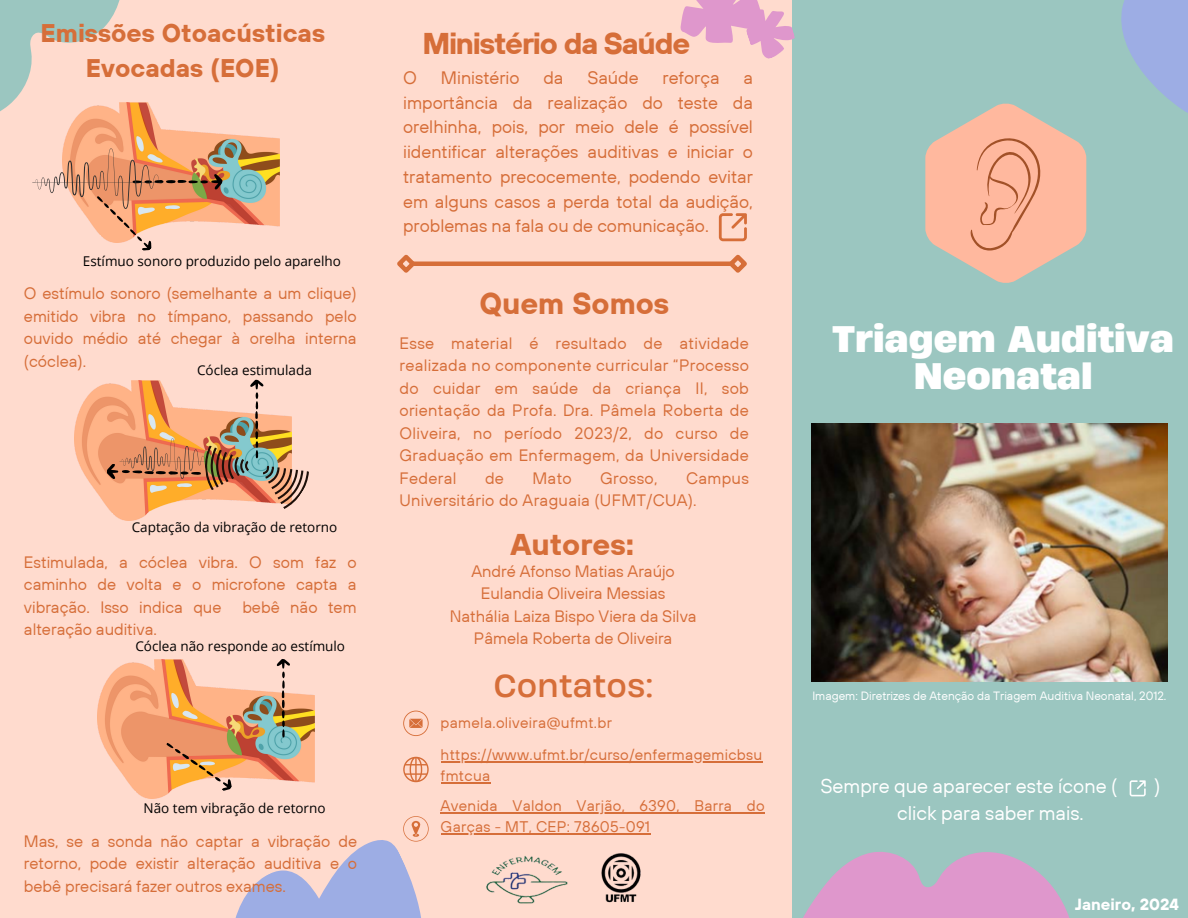
<style>
.page{position:relative;width:1188px;height:918px;background:#ffdbce}
.page>*{position:absolute;margin:0;border:0;box-sizing:border-box;transform-origin:0 0}
.t1{font:700 34.8px/37.2px "Heading Now 76";color:#fff;text-align:center}
.t2{font:700 30px "TT Hoves";letter-spacing:-.04em;color:#d66e39}
.t3{font:700 30px "TT Hoves";color:#d66e39}
.t4{font:30px "Heading Now 74";letter-spacing:.02em;color:#d66e39}
.t5{font:700 25.5px/34.8px "TT Hoves";color:#d66e39;text-align:center}
.t6{font:19.95px "TT Hoves";color:#fff}
.t7{font:18px/24.8px "TT Hoves";color:#d66e39;text-align:justify}
.t8{font:16.5px/22.5px "TT Hoves";color:#d66e39;text-align:justify}
.t9{font:16.5px/22.5px "TT Hoves";letter-spacing:.02em;color:#d66e39}
.t10{font:700 16.05px "TT Hoves";color:#fff}
.t11{font:15.3px/20.9px "TT Hoves";letter-spacing:.02em;color:#d66e39}
.t12{font:13.5px "Open Sans";color:#000}
.t13{font:12px "TT Hoves";color:#fff}
</style>
<div class="page">
<div style="left:792px;top:0;width:396px;height:918px;background:#9bc6c0"></div>
<svg style="left:925px;top:103px;width:161px;height:180px"></svg>
<svg style="left:1121px;top:0;width:67px;height:113px"></svg>
<svg style="left:803px;top:852px;width:267px;height:66px"></svg>
<svg style="left:1130px;top:780px;width:15px;height:16px"></svg>
<svg style="left:680px;top:0;width:115px;height:59px"></svg>
<svg style="left:403px;top:711px;width:26px;height:25px"></svg>
<svg style="left:403px;top:757px;width:26px;height:25px"></svg>
<svg style="left:235px;top:816px;width:232px;height:102px"></svg>
<img style="left:486px;top:856px;width:82px;height:48px">
<img style="left:601px;top:853px;width:40px;height:50px">
<svg style="left:719px;top:213px;width:28px;height:28px"></svg>
<hr style="left:412px;top:262px;width:320px;height:4px;background:#d66e39">
<svg style="left:397px;top:254px;width:22px;height:19px"></svg>
<svg style="left:725px;top:254px;width:22px;height:19px"></svg>
<img style="left:812px;top:424px;width:355px;height:257px">
<img style="left:222px;top:134px;width:58px;height:93px">
<img style="left:75px;top:384px;width:74px;height:136px">
<img style="left:98px;top:659px;width:217px;height:140px">
<svg style="left:163px;top:738px;width:72px;height:56px"></svg>
<hr style="left:441px;top:761px;width:322px;height:1px;background:#d66e39">
<hr style="left:441px;top:782px;width:49px;height:1px;background:#d66e39">
<hr style="left:441px;top:812px;width:324px;height:2px;background:#d66e39">
<hr style="left:441px;top:833px;width:209px;height:1px;background:#d66e39">
<svg style="left:0;top:0;width:222px;height:251px"></svg>
<svg style="left:277px;top:659px;width:13px;height:79px"></svg>
<svg style="left:106px;top:380px;width:203px;height:132px"></svg>
<p class="t5" style="left:41px;top:16px;width:286px">Emissões Otoacústicas<br>Evocadas (EOE)</p>
<p class="t12" style="left:83px;top:252px;width:259px">Estímuo sonoro produzido pelo aparelho</p>
<h1 class="t8" style="left:24px;top:282px;width:334px">O estímulo sonoro (semelhante a um clique) emitido vibra no tímpano, passando pelo ouvido médio até chegar à orelha interna (cóclea).</h1>
<p class="t12" style="left:197px;top:360px;width:116px">Cóclea estimulada</p>
<p class="t12" style="left:132px;top:518px;width:207px">Captação da vibração de retorno</p>
<p class="t8" style="left:24px;top:550px;width:334px">Estimulada, a cóclea vibra. O som faz o caminho de volta e o microfone capta a vibração. Isso indica que</p>
<p class="t8" style="left:242px;top:595px;width:116px">bebê não tem</p>
<p class="t8" style="left:24px;top:618px;width:134px">alteração auditiva.</p>
<h2 class="t12" style="left:135px;top:637px;width:211px">Cóclea não responde ao estímulo</h2>
<p class="t12" style="left:144px;top:798px;width:183px">Não tem vibração de retorno</p>
<p class="t8" style="left:24px;top:830px;width:335px">Mas, se a sonda não captar a vibração de retorno, pode existir alteração auditiva e o bebê precisará fazer outros exames.</p>
<p class="t2" style="left:422px;top:24px;width:269px">Ministério da Saúde</p>
<p class="t7" style="left:403px;top:65px;width:15px">O</p>
<p class="t7" style="left:441px;top:65px;width:80px">Ministério</p>
<p class="t7" style="left:543px;top:65px;width:22px">da</p>
<p class="t7" style="left:587px;top:65px;width:53px">Saúde</p>
<p class="t7" style="left:663px;top:65px;width:58px">reforça</p>
<p class="t7" style="left:403px;top:65px;width:351px;text-indent:340px">a importância da realização do teste da orelhinha, pois, por meio dele é possível iidentificar alterações auditivas e iniciar o tratamento precocemente, podendo evitar em alguns casos a perda total da audição, problemas na fala ou de comunicação.</p>
<p class="t3" style="left:479px;top:284px;width:191px">Quem Somos</p>
<h5 class="t8" style="left:399px;top:332px;width:351px">Esse material é resultado de atividade realizada no componente curricular “Processo do cuidar em saúde da criança II, sob orientação da Profa. Dra. Pâmela Roberta de Oliveira, no período 2023/2, do curso de Graduação em Enfermagem, da Universidade Federal</h5>
<h5 class="t9" style="left:399px;top:467px;width:351px;text-indent:287px">Campus<br>Universitário do Araguaia (UFMT/CUA).</h5>
<h5 class="t8" style="left:485px;top:467px;width:21px">de</h5>
<h5 class="t8" style="left:532px;top:467px;width:41px">Mato</h5>
<h5 class="t8" style="left:600px;top:467px;width:59px">Grosso,</h5>
<p class="t3" style="left:511px;top:525px;width:125px">Autores:</p>
<h2 class="t8" style="left:471px;top:560px;width:205px">André Afonso Matias Araújo</h2>
<p class="t8" style="left:481px;top:582px;width:186px">Eulandia Oliveira Messias</p>
<p class="t8" style="left:450px;top:605px;width:248px">Nathália Laiza Bispo Viera da Silva</p>
<p class="t8" style="left:474px;top:627px;width:200px">Pâmela Roberta de Oliveira</p>
<p class="t4" style="left:494px;top:665px;width:160px">Contatos:</p>
<p class="t11" style="left:441px;top:711px;width:173px">pamela.oliveira@ufmt.br</p>
<h6 class="t11" style="left:441px;top:744px;width:323px">https://www.ufmt.br/curso/enfermagemicbsu fmtcua</h6>
<h4 class="t11" style="left:441px;top:795px;width:326px">Avenida Valdon Varjão, 6390, Barra do</h4>
<h2 class="t11" style="left:441px;top:816px;width:211px">Garças - MT, CEP: 78605-091</h2>
<h5 class="t1" style="left:833px;top:320px;width:343px">Triagem Auditiva<br>Neonatal</h5>
<p class="t13" style="left:812px;top:688px;width:356px">Imagem: Diretrizes de Atenção da Triagem Auditiva Neonatal, 2012.</p>
<p class="t6" style="left:820px;top:773px;width:299px">Sempre que aparecer este ícone (</p>
<p class="t6" style="left:1154px;top:773px;width:8px">)</p>
<p class="t6" style="left:897px;top:800px;width:188px">click para saber mais.</p>
<p class="t10" style="left:1075px;top:894px;width:105px">Janeiro, 2024</p>
</div>
